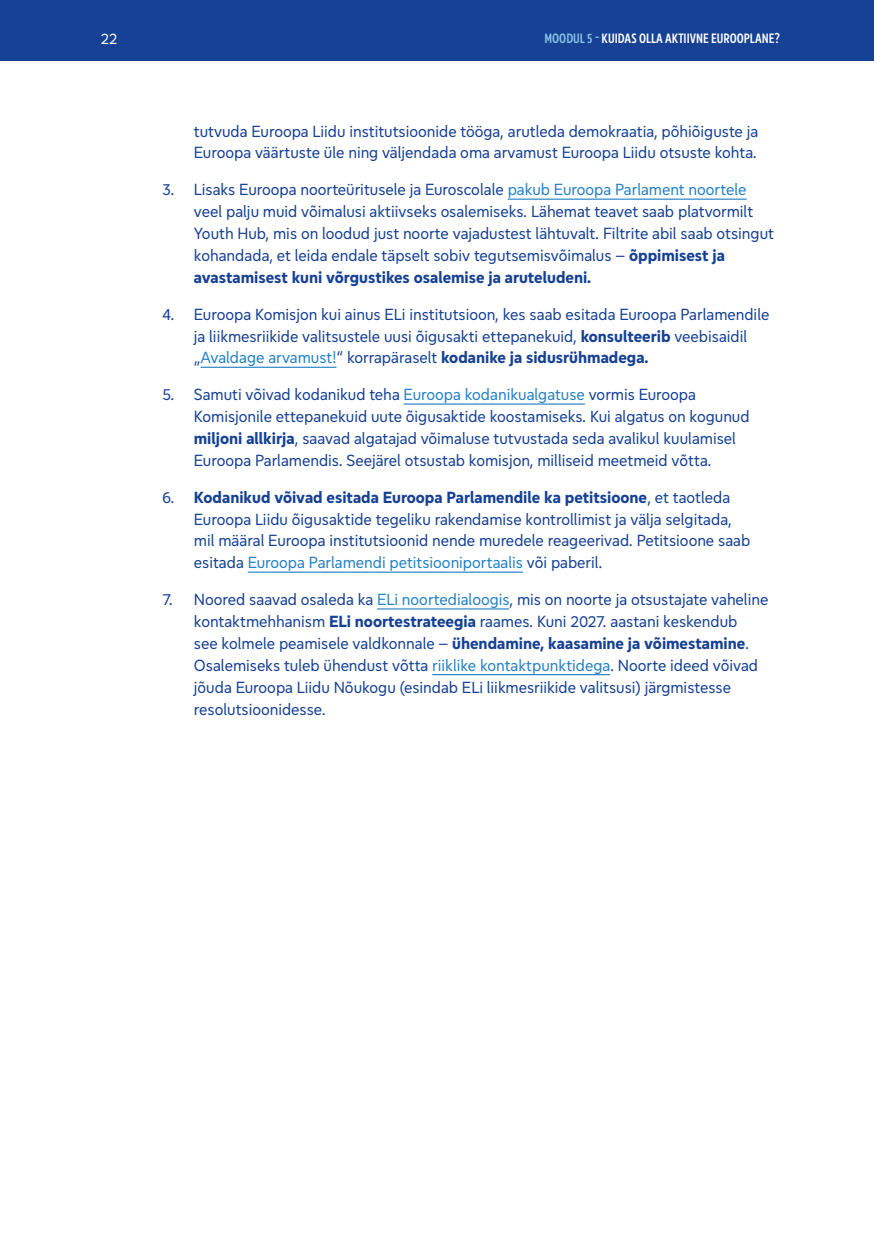
<style>
.page{position:relative;width:874px;height:1241px;background:#fff}
.page>*{position:absolute;margin:0;border:0;box-sizing:border-box;transform-origin:0 0}
.t1{font:16.62px/21.9px "Europea Eco";color:#164194}
.t2{font:15.75px "Europea Eco";color:#fff}
.t3{font:600 14px "Europea Narrow";color:#fff}
.s1{color:#87c2e4}
.s2{color:#2581c4}
.s3{font-weight:700}
</style>
<div class="page">
<hr style="left:873px;top:0;width:1px;height:61px;background:#164194">
<div style="left:0;top:0;width:873px;height:61px;background:#164194"></div>
<hr style="left:507px;top:198px;width:239px;height:2px;background:#2581c4">
<hr style="left:200px;top:366px;width:136px;height:2px;background:#2581c4">
<hr style="left:403px;top:403px;width:181px;height:1px;background:#2581c4">
<hr style="left:247px;top:571px;width:276px;height:1px;background:#2581c4">
<hr style="left:377px;top:608px;width:132px;height:1px;background:#2581c4">
<hr style="left:432px;top:674px;width:177px;height:1px;background:#2581c4">
<p class="t2" style="left:101px;top:27px;width:18px">22</p>
<p class="t3" style="left:544px;top:28px;width:236px"><span class="s1">MOODUL 5 -</span> KUIDAS OLLA AKTIIVNE EUROOPLANE?</p>
<p class="t1" style="left:194px;top:119px;width:565px">tutvuda Euroopa Liidu institutsioonide tööga, arutleda demokraatia, põhiõiguste ja<br>Euroopa väärtuste üle ning väljendada oma arvamust Euroopa Liidu otsuste kohta.</p>
<p class="t1" style="left:194px;top:177px;width:581px;text-indent:-32px">3. Lisaks Euroopa noorteüritusele ja Euroscolale <span class="s2">pakub Euroopa Parlament noortele </span>veel palju muid võimalusi aktiivseks osalemiseks. Lähemat teavet saab platvormilt Youth Hub, mis on loodud just noorte vajadustest lähtuvalt. Filtrite abil saab otsingut kohandada, et leida endale täpselt sobiv tegutsemisvõimalus – <span class="s3">õppimisest ja avastamisest kuni võrgustikes osalemise ja aruteludeni.</span></p>
<p class="t1" style="left:194px;top:302px;width:576px;text-indent:-32px">4. Euroopa Komisjon kui ainus ELi institutsioon, kes saab esitada Euroopa Parlamendile ja liikmesriikide valitsustele uusi õigusakti ettepanekuid, <span class="s3">konsulteerib</span> veebisaidil „<span class="s2">Avaldage arvamust!</span>“ korrapäraselt <span class="s3">kodanike ja sidusrühmadega.</span></p>
<p class="t1" style="left:194px;top:382px;width:557px;text-indent:-32px">5. Samuti võivad kodanikud teha <span class="s2">Euroopa kodanikualgatuse</span> vormis Euroopa Komisjonile ettepanekuid uute õigusaktide koostamiseks. Kui algatus on kogunud <span class="s3">miljoni allkirja</span>, saavad algatajad võimaluse tutvustada seda avalikul kuulamisel Euroopa Parlamendis. Seejärel otsustab komisjon, milliseid meetmeid võtta.</p>
<p class="t1" style="left:194px;top:485px;width:557px;text-indent:-32px">6. <span class="s3">Kodanikud võivad esitada Euroopa Parlamendile ka petitsioone</span>, et taotleda Euroopa Liidu õigusaktide tegeliku rakendamise kontrollimist ja välja selgitada, mil määral Euroopa institutsioonid nende muredele reageerivad. Petitsioone saab esitada <span class="s2">Euroopa Parlamendi petitsiooniportaalis</span> või paberil.</p>
<p class="t1" style="left:194px;top:587px;width:575px;text-indent:-32px">7. Noored saavad osaleda ka <span class="s2">ELi noortedialoogis</span>, mis on noorte ja otsustajate vaheline kontaktmehhanism <span class="s3">ELi noortestrateegia</span> raames. Kuni 2027. aastani keskendub<br>see kolmele peamisele valdkonnale – <span class="s3">ühendamine, kaasamine ja võimestamine</span>.<br>Osalemiseks tuleb ühendust võtta <span class="s2">riiklike kontaktpunktidega</span>. Noorte ideed võivad jõuda Euroopa Liidu Nõukogu (esindab ELi liikmesriikide valitsusi) järgmistesse resolutsioonidesse.</p>
</div>
